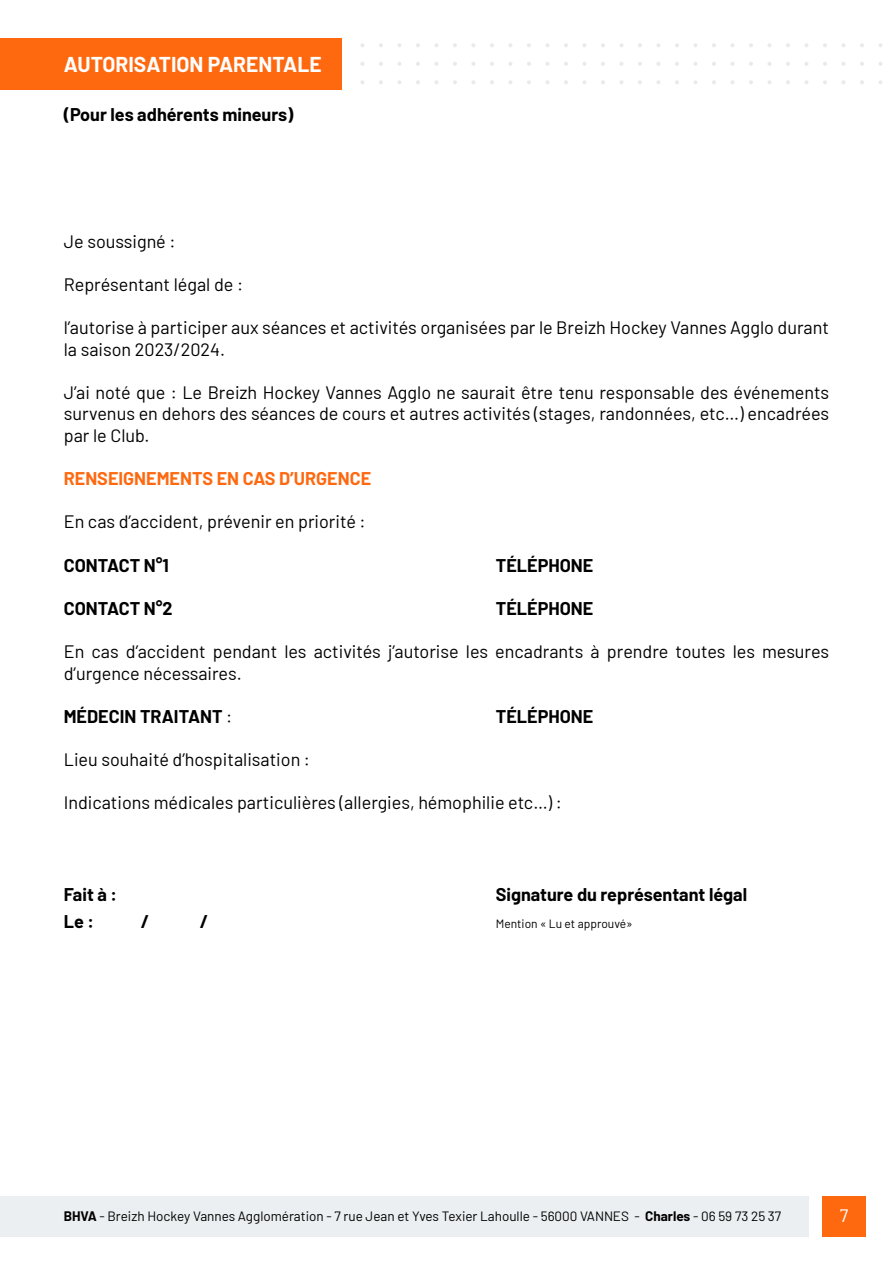
<style>
.page{position:relative;width:893px;height:1263px;background:#fff}
.page>*{position:absolute;margin:0;border:0;box-sizing:border-box;transform-origin:0 0}
.t1{font:700 21px "Barlow";color:#fff}
.t2{font:18px/21.6px "Barlow";color:#000}
.t3{font:700 18px "Barlow";color:#000}
.t4{font:700 18px "Barlow";color:#fe6910}
.t5{font:18px "Barlow";color:#fff}
.t6{font:13.5px "Barlow";color:#000}
.t7{font:12px "Barlow";color:#000}
.s1{font-weight:400}
.s2{font-weight:700}
</style>
<div class="page">
<div style="left:0;top:1195px;width:808px;height:41px;background:#eceff1"></div>
<div style="left:822px;top:1195px;width:44px;height:41px;background:#fe6910"></div>
<div style="left:0;top:38px;width:341px;height:51px;background:#fe6910"></div>
<svg style="left:360px;top:43px;width:4px;height:4px"></svg>
<svg style="left:379px;top:43px;width:4px;height:4px"></svg>
<svg style="left:360px;top:62px;width:4px;height:4px"></svg>
<svg style="left:379px;top:62px;width:4px;height:4px"></svg>
<svg style="left:397px;top:43px;width:4px;height:4px"></svg>
<svg style="left:416px;top:43px;width:4px;height:4px"></svg>
<svg style="left:397px;top:62px;width:4px;height:4px"></svg>
<svg style="left:416px;top:62px;width:4px;height:4px"></svg>
<svg style="left:434px;top:43px;width:4px;height:4px"></svg>
<svg style="left:453px;top:43px;width:4px;height:4px"></svg>
<svg style="left:434px;top:62px;width:4px;height:4px"></svg>
<svg style="left:453px;top:62px;width:4px;height:4px"></svg>
<svg style="left:471px;top:43px;width:4px;height:4px"></svg>
<svg style="left:490px;top:43px;width:4px;height:4px"></svg>
<svg style="left:471px;top:62px;width:4px;height:4px"></svg>
<svg style="left:490px;top:62px;width:4px;height:4px"></svg>
<svg style="left:508px;top:43px;width:4px;height:4px"></svg>
<svg style="left:527px;top:43px;width:4px;height:4px"></svg>
<svg style="left:508px;top:62px;width:4px;height:4px"></svg>
<svg style="left:527px;top:62px;width:4px;height:4px"></svg>
<svg style="left:545px;top:43px;width:4px;height:4px"></svg>
<svg style="left:564px;top:43px;width:4px;height:4px"></svg>
<svg style="left:545px;top:62px;width:4px;height:4px"></svg>
<svg style="left:564px;top:62px;width:4px;height:4px"></svg>
<svg style="left:582px;top:43px;width:4px;height:4px"></svg>
<svg style="left:601px;top:43px;width:4px;height:4px"></svg>
<svg style="left:582px;top:62px;width:4px;height:4px"></svg>
<svg style="left:601px;top:62px;width:4px;height:4px"></svg>
<svg style="left:619px;top:43px;width:4px;height:4px"></svg>
<svg style="left:638px;top:43px;width:4px;height:4px"></svg>
<svg style="left:619px;top:62px;width:4px;height:4px"></svg>
<svg style="left:638px;top:62px;width:4px;height:4px"></svg>
<svg style="left:656px;top:43px;width:4px;height:4px"></svg>
<svg style="left:675px;top:43px;width:4px;height:4px"></svg>
<svg style="left:656px;top:62px;width:4px;height:4px"></svg>
<svg style="left:675px;top:62px;width:4px;height:4px"></svg>
<svg style="left:693px;top:43px;width:4px;height:4px"></svg>
<svg style="left:712px;top:43px;width:4px;height:4px"></svg>
<svg style="left:693px;top:62px;width:4px;height:4px"></svg>
<svg style="left:712px;top:62px;width:4px;height:4px"></svg>
<svg style="left:730px;top:43px;width:4px;height:4px"></svg>
<svg style="left:749px;top:43px;width:4px;height:4px"></svg>
<svg style="left:730px;top:62px;width:4px;height:4px"></svg>
<svg style="left:749px;top:62px;width:4px;height:4px"></svg>
<svg style="left:767px;top:43px;width:4px;height:4px"></svg>
<svg style="left:786px;top:43px;width:4px;height:4px"></svg>
<svg style="left:767px;top:62px;width:4px;height:4px"></svg>
<svg style="left:786px;top:62px;width:4px;height:4px"></svg>
<svg style="left:823px;top:43px;width:4px;height:4px"></svg>
<svg style="left:804px;top:62px;width:4px;height:4px"></svg>
<svg style="left:823px;top:62px;width:4px;height:4px"></svg>
<svg style="left:860px;top:43px;width:4px;height:4px"></svg>
<svg style="left:841px;top:62px;width:4px;height:4px"></svg>
<svg style="left:860px;top:62px;width:4px;height:4px"></svg>
<svg style="left:878px;top:62px;width:4px;height:4px"></svg>
<svg style="left:360px;top:80px;width:4px;height:4px"></svg>
<svg style="left:379px;top:80px;width:4px;height:4px"></svg>
<svg style="left:397px;top:80px;width:4px;height:4px"></svg>
<svg style="left:416px;top:80px;width:4px;height:4px"></svg>
<svg style="left:434px;top:80px;width:4px;height:4px"></svg>
<svg style="left:453px;top:80px;width:4px;height:4px"></svg>
<svg style="left:471px;top:80px;width:4px;height:4px"></svg>
<svg style="left:490px;top:80px;width:4px;height:4px"></svg>
<svg style="left:508px;top:80px;width:4px;height:4px"></svg>
<svg style="left:527px;top:80px;width:4px;height:4px"></svg>
<svg style="left:545px;top:80px;width:4px;height:4px"></svg>
<svg style="left:564px;top:80px;width:4px;height:4px"></svg>
<svg style="left:582px;top:80px;width:4px;height:4px"></svg>
<svg style="left:601px;top:80px;width:4px;height:4px"></svg>
<svg style="left:619px;top:80px;width:4px;height:4px"></svg>
<svg style="left:638px;top:80px;width:4px;height:4px"></svg>
<svg style="left:656px;top:80px;width:4px;height:4px"></svg>
<svg style="left:675px;top:80px;width:4px;height:4px"></svg>
<svg style="left:693px;top:80px;width:4px;height:4px"></svg>
<svg style="left:712px;top:80px;width:4px;height:4px"></svg>
<svg style="left:749px;top:80px;width:4px;height:4px"></svg>
<svg style="left:786px;top:80px;width:4px;height:4px"></svg>
<svg style="left:823px;top:80px;width:4px;height:4px"></svg>
<svg style="left:860px;top:80px;width:4px;height:4px"></svg>
<p class="t1" style="left:64px;top:48px;width:259px">AUTORISATION PARENTALE</p>
<p class="t3" style="left:64px;top:101px;width:231px">(Pour les adhérents mineurs)</p>
<p class="t2" style="left:64px;top:229px;width:113px">Je soussigné :</p>
<p class="t2" style="left:64px;top:272px;width:181px">Représentant légal de :</p>
<p class="t2" style="left:64px;top:315px;width:767px">l’autorise à participer aux séances et activités organisées par le Breizh Hockey Vannes Agglo durant la saison 2023/2024.</p>
<p class="t2" style="left:64px;top:380px;width:767px;text-align:justify">J’ai noté que : Le Breizh Hockey Vannes Agglo ne saurait être tenu responsable des événements survenus en dehors des séances de cours et autres activités (stages, randonnées, etc…) encadrées par le Club.</p>
<p class="t4" style="left:64px;top:465px;width:309px">RENSEIGNEMENTS EN CAS D’URGENCE</p>
<p class="t2" style="left:64px;top:510px;width:303px">En cas d’accident, prévenir en priorité :</p>
<p class="t3" style="left:64px;top:552px;width:107px">CONTACT N°1</p>
<p class="t3" style="left:496px;top:552px;width:99px">TÉLÉPHONE</p>
<p class="t3" style="left:64px;top:595px;width:110px">CONTACT N°2</p>
<p class="t3" style="left:496px;top:595px;width:99px">TÉLÉPHONE</p>
<p class="t2" style="left:64px;top:639px;width:767px">En cas d’accident pendant les activités j’autorise les encadrants à prendre toutes les mesures d’urgence nécessaires.</p>
<p class="t3" style="left:64px;top:703px;width:170px">MÉDECIN TRAITANT <span class="s1">:</span></p>
<p class="t3" style="left:496px;top:703px;width:99px">TÉLÉPHONE</p>
<p class="t2" style="left:64px;top:747px;width:248px">Lieu souhaité d’hospitalisation :</p>
<p class="t2" style="left:64px;top:791px;width:500px">Indications médicales particulières (allergies, hémophilie etc…) :</p>
<p class="t3" style="left:64px;top:881px;width:55px">Fait à :</p>
<p class="t3" style="left:496px;top:881px;width:253px">Signature du représentant légal</p>
<p class="t3" style="left:64px;top:908px;width:32px">Le :</p>
<p class="t3" style="left:141px;top:908px;width:10px">/</p>
<p class="t3" style="left:200px;top:908px;width:10px">/</p>
<p class="t7" style="left:496px;top:915px;width:138px">Mention « Lu et approuvé»</p>
<p class="t6" style="left:64px;top:1206px;width:719px"><span class="s2">BHVA</span> - Breizh Hockey Vannes Agglomération - 7 rue Jean et Yves Texier Lahoulle - 56000 VANNES - <span class="s2">Charles</span> - 06 59 73 25 37</p>
<p class="t5" style="left:840px;top:1202px;width:10px">7</p>
</div>
